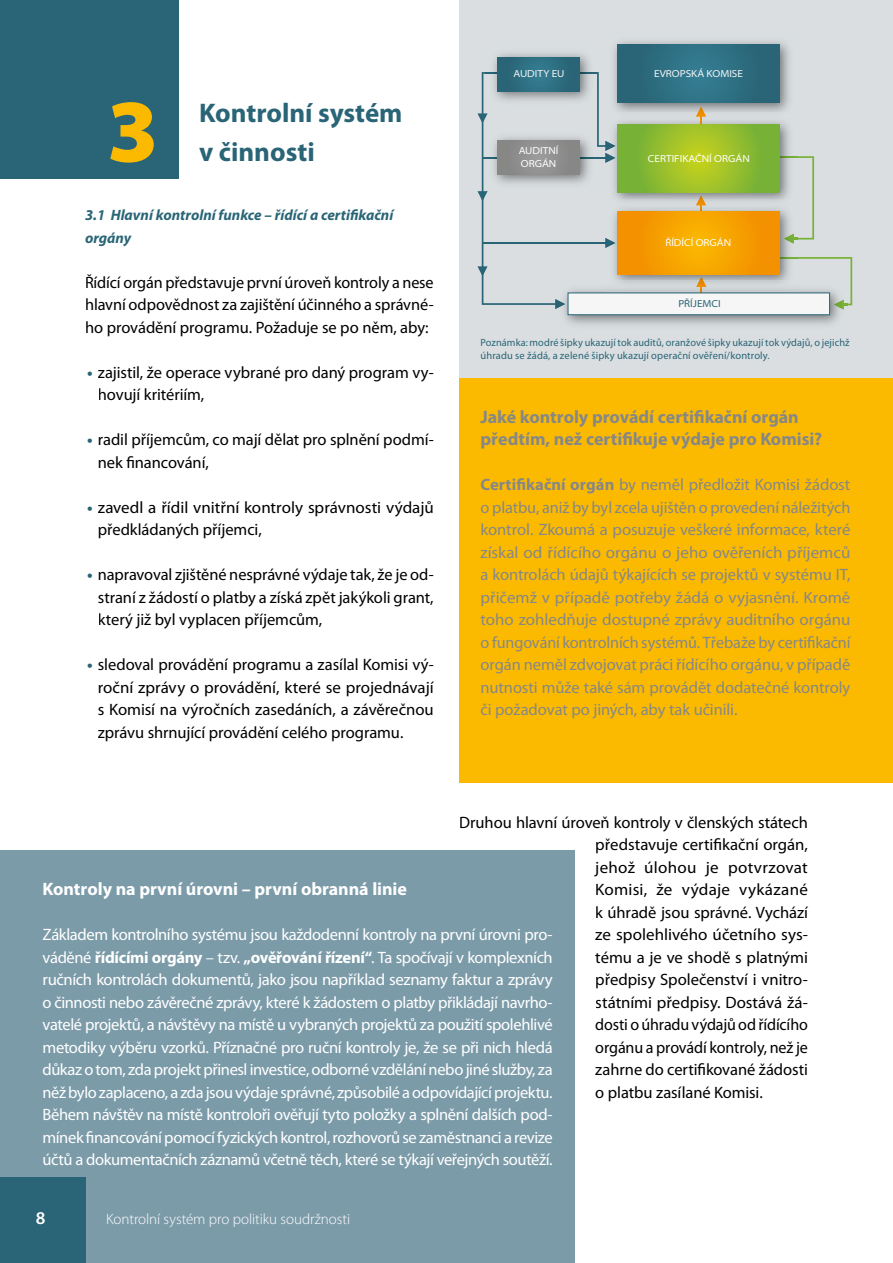
<style>
.page{position:relative;width:893px;height:1263px;background:#fff}
.page>*{position:absolute;margin:0;border:0;box-sizing:border-box;transform-origin:0 0}
.t1{font:900 90px "Myriad Pro";color:#fbba00}
.t2{font:700 27px/39px "Myriad Pro";color:#296576}
.t3{font:700 18px/22.5px "Myriad Pro";color:#878786}
.t4{font:700 18px "Myriad Pro";color:#fff}
.t5{font:600 18px "Myriad Pro";color:#fff}
.t6{font:16.5px/22.5px "Myriad Pro";letter-spacing:-.005em;color:#000;text-align:justify}
.t7{font:16.5px/22.5px "Myriad Pro";letter-spacing:-.025em;color:#fff;text-align:justify}
.t8{font:16.5px/22.5px "Myriad Pro";letter-spacing:-.005em;color:#878786;text-align:justify}
.t9{font:italic 700 15px/22.5px "Myriad Pro";color:#296576}
.t10{font:300 15px "Myriad Pro";color:#fff}
.t11{font:10.5px/13.5px "Myriad Pro";letter-spacing:.01em;color:#296576}
.t12{font:semi-expanded 10.2px/12.3px "Myriad Pro";color:#fff}
.t13{font:semi-expanded 10.2px "Myriad Pro";color:#f6f6f6}
.t14{font:semi-expanded 10.2px "Myriad Pro";color:#296576}
.s1{font-weight:700;color:#296576}
.s2{font-weight:700}
</style>
<div class="page">
<div style="left:459px;top:378px;width:434px;height:405px;background:#fbba00"></div>
<div style="left:0;top:0;width:179px;height:179px;background:#296576"></div>
<div style="left:0;top:850px;width:574px;height:413px;background:#7c9ba9"></div>
<div style="left:0;top:1178px;width:85px;height:85px;background:#296576"></div>
<div style="left:459px;top:0;width:434px;height:378px;background:#dadee1"></div>
<img style="left:493px;top:53px;width:97px;height:19px">
<svg style="left:497px;top:57px;width:83px;height:15px"></svg>
<img style="left:613px;top:41px;width:177px;height:71px">
<svg style="left:618px;top:45px;width:162px;height:58px;background:#2c6d80"></svg>
<img style="left:615px;top:121px;width:175px;height:79px">
<svg style="left:696px;top:107px;width:10px;height:18px"></svg>
<svg style="left:618px;top:125px;width:162px;height:67px;background:#91bc2e"></svg>
<img style="left:615px;top:209px;width:175px;height:71px">
<svg style="left:773px;top:156px;width:41px;height:88px"></svg>
<img style="left:624px;top:200px;width:173px;height:9px">
<svg style="left:696px;top:195px;width:10px;height:17px"></svg>
<svg style="left:618px;top:212px;width:162px;height:63px;background:#f59e00"></svg>
<svg style="left:477px;top:72px;width:138px;height:237px"></svg>
<svg style="left:776px;top:257px;width:76px;height:53px"></svg>
<svg style="left:696px;top:277px;width:10px;height:15px"></svg>
<div style="left:568px;top:293px;width:262px;height:22px;background:#f6f6f6"></div>
<div style="left:568px;top:292px;width:262px;height:23px;border:1px solid #296576"></div>
<h1 class="t1" style="left:107px;top:80px;width:53px">3</h1>
<h2 class="t2" style="left:199px;top:94px;width:205px">Kontrolní systém v činnosti</h2>
<p class="t9" style="left:85px;top:204px;width:310px">3.1 Hlavní kontrolní funkce – řídící a certifikační orgány</p>
<p class="t6" style="left:85px;top:271px;width:350px">Řídící orgán představuje první úroveň kontroly a nese hlavní odpovědnost za zajištění účinného a správné&shy;ho provádění programu. Požaduje se po něm, aby:</p>
<p class="t6" style="left:98px;top:361px;width:337px;text-indent:-11px"><span class="s1">•</span> zajistil, že operace vybrané pro daný program vy&shy;hovují kritériím,</p>
<p class="t6" style="left:98px;top:429px;width:337px;text-indent:-11px"><span class="s1">•</span> radil příjemcům, co mají dělat pro splnění podmí&shy;nek financování,</p>
<p class="t6" style="left:98px;top:496px;width:337px;text-indent:-11px"><span class="s1">•</span> zavedl a řídil vnitřní kontroly správnosti výdajů předkládaných příjemci,</p>
<p class="t6" style="left:98px;top:564px;width:337px;text-indent:-11px"><span class="s1">•</span> napravoval zjištěné nesprávné výdaje tak, že je od&shy;straní z žádostí o platby a získá zpět jakýkoli grant, který již byl vyplacen příjemcům,</p>
<p class="t6" style="left:98px;top:654px;width:337px;text-indent:-11px"><span class="s1">•</span> sledoval provádění programu a zasílal Komisi vý&shy;roční zprávy o provádění, které se projednávají s Komisí na výročních zasedáních, a závěrečnou zprávu shrnující provádění celého programu.</p>
<p class="t13" style="left:513px;top:68px;width:53px">AUDITY EU</p>
<p class="t13" style="left:654px;top:68px;width:90px">EVROPSKÁ KOMISE</p>
<p class="t12" style="left:519px;top:145px;width:41px">AUDITNÍ<br>ORGÁN</p>
<p class="t12" style="left:648px;top:152px;width:103px">CERTIFIKAČNÍ ORGÁN</p>
<p class="t12" style="left:665px;top:237px;width:67px">ŘÍDÍCÍ ORGÁN</p>
<p class="t14" style="left:678px;top:298px;width:44px">PŘÍJEMCI</p>
<p class="t11" style="left:480px;top:336px;width:371px">Poznámka: modré šipky ukazují tok auditů, oranžové šipky ukazují tok výdajů, o jejichž úhradu se žádá, a zelené šipky ukazují operační ověření/kontroly.</p>
<p class="t3" style="left:480px;top:405px;width:343px">Jaké kontroly provádí certifikační orgán předtím, než certifikuje výdaje pro Komisi?</p>
<p class="t8" style="left:480px;top:474px;width:371px"><span class="s2">Certifikační orgán</span> by neměl předložit Komisi žádost o platbu, aniž by byl zcela ujištěn o provedení náležitých kontrol. Zkoumá a posuzuje veškeré informace, které získal od řídícího orgánu o jeho ověřeních příjemců a kontrolách údajů týkajících se projektů v systému IT, přičemž v případě potřeby žádá o vyjasnění. Kromě toho zohledňuje dostupné zprávy auditního orgánu o fungování kontrolních systémů. Třebaže by certifikační orgán neměl zdvojovat práci řídícího orgánu, v případě nutnosti může také sám provádět dodatečné kontroly či požadovat po jiných, aby tak učinili.</p>
<p class="t6" style="left:595px;top:811px;width:214px;text-indent:-136px">Druhou hlavní úroveň kontroly v členských státech představuje certifikační orgán, jehož úlohou je potvrzovat Komisi, že výdaje vykázané k úhradě jsou správné. Vychází ze spolehlivého účetního sys&shy;tému a je ve shodě s platnými předpisy Společenství i vnitro&shy;státními předpisy. Dostává žá&shy;dosti o úhradu výdajů od řídícího orgánu a provádí kontroly, než je zahrne do certifikované žádosti o platbu zasílané Komisi.</p>
<p class="t4" style="left:43px;top:879px;width:366px">Kontroly na první úrovni – první obranná linie</p>
<p class="t7" style="left:43px;top:924px;width:512px">Základem kontrolního systému jsou každodenní kontroly na první úrovni pro&shy;váděné <span class="s2">řídícími orgány</span> – tzv. <span class="s2">„ověřování řízení“</span>. Ta spočívají v komplexních ručních kontrolách dokumentů, jako jsou například seznamy faktur a zprávy o činnosti nebo závěrečné zprávy, které k žádostem o platby přikládají navrho&shy;vatelé projektů, a návštěvy na místě u vybraných projektů za použití spolehlivé metodiky výběru vzorků. Příznačné pro ruční kontroly je, že se při nich hledá důkaz o tom, zda projekt přinesl investice, odborné vzdělání nebo jiné služby, za něž bylo zaplaceno, a zda jsou výdaje správné, způsobilé a odpovídající projektu.<br>Během návštěv na místě kontroloři ověřují tyto položky a splnění dalších pod&shy;mínek financování pomocí fyzických kontrol, rozhovorů se zaměstnanci a revize účtů a dokumentačních záznamů včetně těch, které se týkají veřejných soutěží.</p>
<p class="t5" style="left:36px;top:1208px;width:11px">8</p>
<p class="t10" style="left:106px;top:1210px;width:246px">Kontrolní systém pro politiku soudržnosti</p>
</div>
